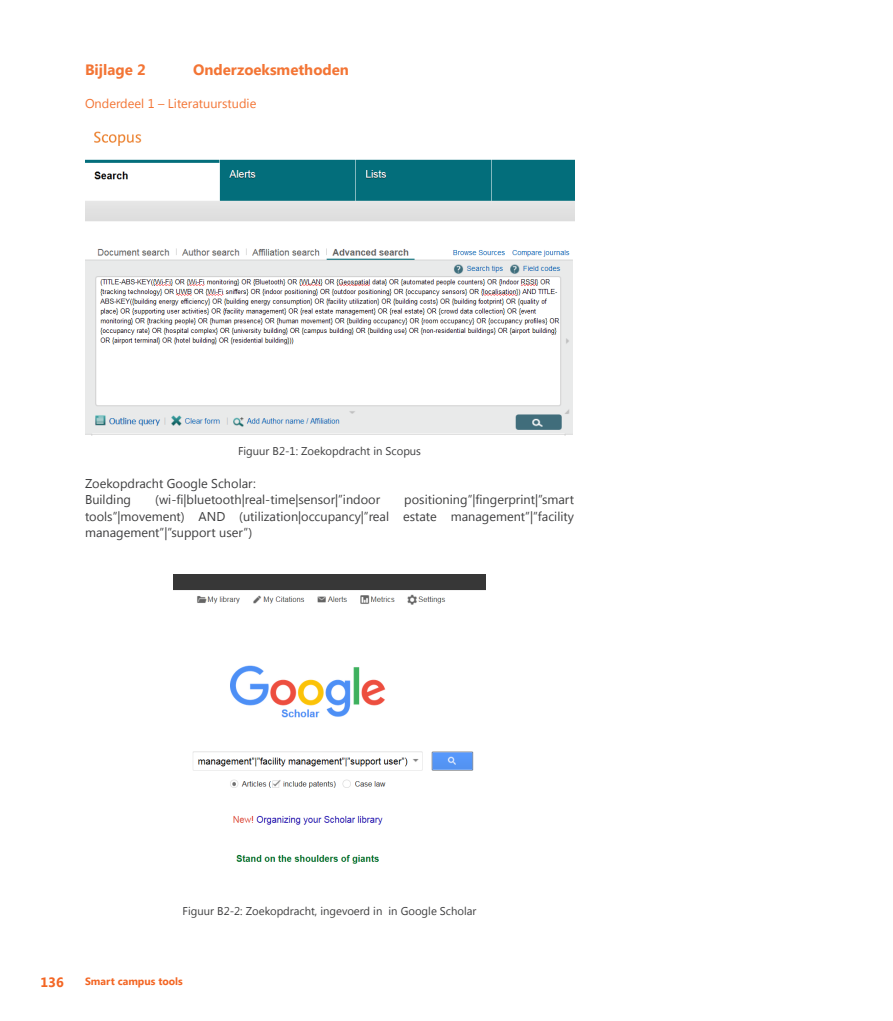
<style>
.page{position:relative;width:893px;height:1021px;background:#fff}
.page>*{position:absolute;margin:0;border:0;box-sizing:border-box;transform-origin:0 0}
.t1{font:700 15px "Khmer UI";color:#f37535}
.t2{font:700 13.5px "Khmer UI";color:#f36624}
.t3{font:12.75px/16.5px "Khmer UI";color:#3e3e3f}
.t4{font:12.75px "Khmer UI";color:#f37535}
.t5{font:11.25px "Khmer UI";color:#3e3e3f}
.t6{font:700 10.5px "Khmer UI";color:#f36624}
</style>
<div class="page">
<img style="left:85px;top:131px;width:489px;height:304px">
<img style="left:174px;top:574px;width:311px;height:290px">
<p class="t1" style="left:85px;top:61px;width:62px">Bijlage 2</p>
<p class="t1" style="left:193px;top:61px;width:157px">Onderzoeksmethoden</p>
<p class="t4" style="left:85px;top:96px;width:173px">Onderdeel 1 – Literatuurstudie</p>
<p class="t5" style="left:238px;top:444px;width:185px">Figuur B2-1: Zoekopdracht in Scopus</p>
<p class="t3" style="left:85px;top:475px;width:172px">Zoekopdracht Google Scholar:<br>Building</p>
<p class="t3" style="left:85px;top:491px;width:490px;text-align:justify;text-indent:319px">positioning”|fingerprint|”smart tools”|movement) AND (utilization|occupancy|”real estate management”|”facility management”|”support user”)</p>
<p class="t3" style="left:155px;top:491px;width:226px">(wi-fi|bluetooth|real-time|sensor|”indoor</p>
<p class="t5" style="left:183px;top:904px;width:295px">Figuur B2-2: Zoekopdracht, ingevoerd in in Google Scholar</p>
<p class="t2" style="left:40px;top:974px;width:25px">136</p>
<p class="t6" style="left:85px;top:975px;width:99px">Smart campus tools</p>
</div>
